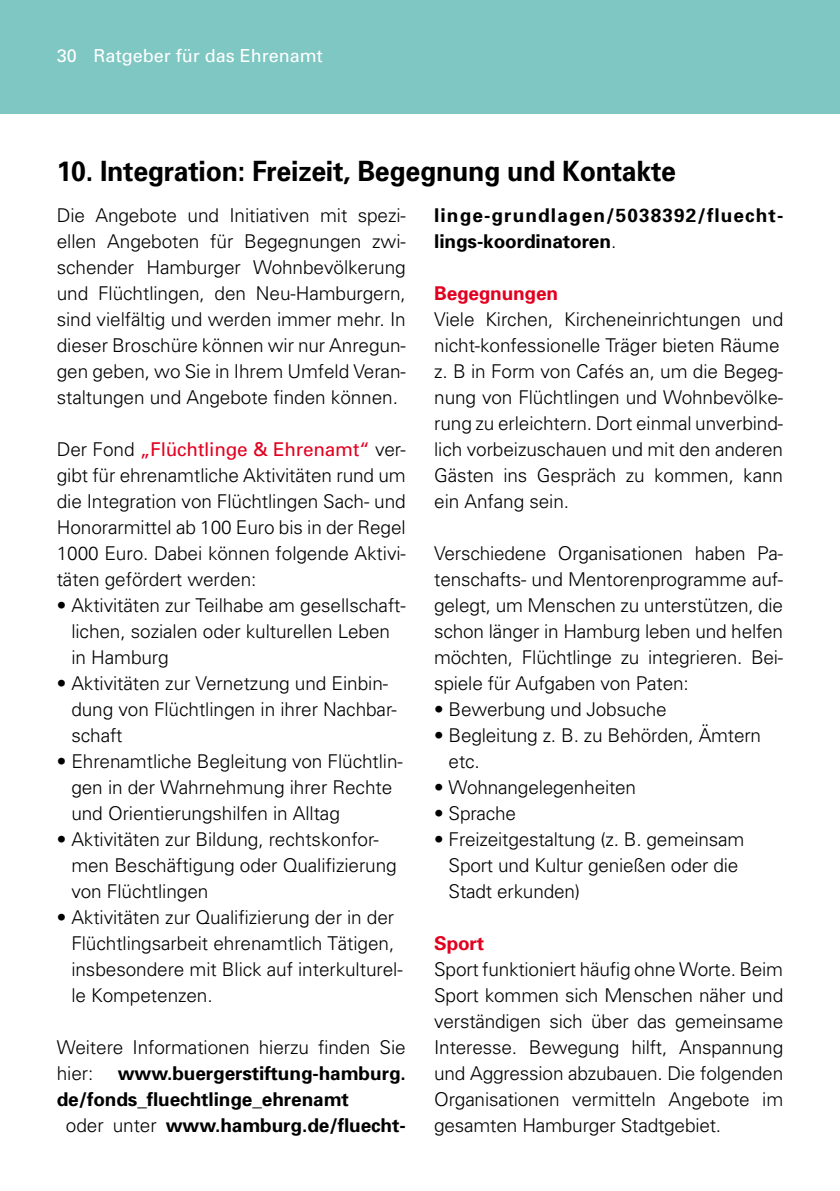
<style>
.page{position:relative;width:840px;height:1191px;background:#fff}
.page>*{position:absolute;margin:0;border:0;box-sizing:border-box;transform-origin:0 0}
.t1{font:700 28px "Univers";letter-spacing:-.01em;color:#000;scale:.95 1}
.t2{font:300 19px/26px "Univers";letter-spacing:-.005em;color:#000}
.t3{font:700 19px "Univers";letter-spacing:-.005em;color:#000}
.t4{font:700 19px/26px "Univers";letter-spacing:.06em;color:#000}
.t5{font:700 19px "Univers";letter-spacing:-.01em;color:#e20020}
.t6{font:18px "Univers";color:#fff}
.s1{font-weight:400;color:#e20020}
.s2{font-weight:300}
</style>
<div class="page">
<div style="left:0;top:0;width:839px;height:113px;background:#7ec7c2"></div>
<p class="t6" style="left:57px;top:45px;width:267px">30 Ratgeber für das Ehrenamt</p>
<h1 class="t1" style="left:57px;top:154px;width:652px">10. Integration: Freizeit, Begegnung und Kontakte</h1>
<p class="t2" style="left:57px;top:202px;width:350px;text-align:justify">Die Angebote und Initiativen mit spezi&shy;ellen Angeboten für Begegnungen zwi&shy;schender Hamburger Wohnbevölkerung und Flüchtlingen, den Neu-Hamburgern, sind vielfältig und werden immer mehr. In dieser Broschüre können wir nur Anregun&shy;gen geben, wo Sie in Ihrem Umfeld Veran&shy;staltungen und Angebote finden können.</p>
<p class="t2" style="left:57px;top:436px;width:350px;text-align:justify">Der Fond <span class="s1">„Flüchtlinge &amp; Ehrenamt“</span> ver&shy;gibt für ehrenamtliche Aktivitäten rund um die Integration von Flüchtlingen Sach- und Honorarmittel ab 100 Euro bis in der Regel 1000 Euro. Dabei können folgende Aktivi&shy;täten gefördert werden:</p>
<p class="t2" style="left:71px;top:592px;width:336px;text-indent:-15px">• Aktivitäten zur Teilhabe am gesellschaft&shy;lichen, sozialen oder kulturellen Leben in Hamburg</p>
<p class="t2" style="left:71px;top:670px;width:327px;text-indent:-15px">• Aktivitäten zur Vernetzung und Einbin&shy;dung von Flüchtlingen in ihrer Nachbar&shy;schaft</p>
<p class="t2" style="left:71px;top:748px;width:333px;text-indent:-15px">• Ehrenamtliche Begleitung von Flüchtlin&shy;gen in der Wahrnehmung ihrer Rechte und Orientierungshilfen in Alltag</p>
<p class="t2" style="left:71px;top:826px;width:327px;text-indent:-15px">• Aktivitäten zur Bildung, rechtskonfor&shy;men Beschäftigung oder Qualifizierung von Flüchtlingen</p>
<p class="t2" style="left:71px;top:904px;width:332px;text-indent:-15px">• Aktivitäten zur Qualifizierung der in der Flüchtlingsarbeit ehrenamtlich Tätigen, insbesondere mit Blick auf interkulturel&shy;le Kompetenzen.</p>
<p class="t2" style="left:57px;top:1034px;width:350px">Weitere Informationen hierzu finden Sie hier:</p>
<p class="t4" style="left:434px;top:202px;width:350px">linge-grundlagen/5038392/fluecht&shy;lings-koordinatoren<span class="s2">.</span></p>
<p class="t5" style="left:434px;top:282px;width:125px">Begegnungen</p>
<p class="t2" style="left:434px;top:306px;width:350px">Viele Kirchen, Kircheneinrichtungen und nicht-konfessionelle Träger bieten Räume z. B in Form von Cafés an, um die Begeg&shy;nung von Flüchtlingen und Wohnbevölke&shy;rung zu erleichtern. Dort einmal unverbind&shy;lich vorbeizuschauen und mit den anderen Gästen ins Gespräch zu kommen, kann ein Anfang sein.</p>
<p class="t2" style="left:434px;top:540px;width:350px;text-align:justify">Verschiedene Organisationen haben Pa&shy;tenschafts- und Mentorenprogramme auf&shy;gelegt, um Menschen zu unterstützen, die schon länger in Hamburg leben und helfen möchten, Flüchtlinge zu integrieren. Bei&shy;spiele für Aufgaben von Paten:</p>
<p class="t2" style="left:434px;top:696px;width:234px">• Bewerbung und Jobsuche</p>
<p class="t2" style="left:448px;top:722px;width:314px;text-indent:-14px">• Begleitung z. B. zu Behörden, Ämtern etc.</p>
<p class="t2" style="left:434px;top:774px;width:203px">• Wohnangelegenheiten</p>
<p class="t2" style="left:434px;top:800px;width:83px">• Sprache</p>
<p class="t2" style="left:448px;top:826px;width:297px;text-indent:-14px">• Freizeitgestaltung (z. B. gemeinsam<br>Sport und Kultur genießen oder die<br>Stadt erkunden)</p>
<p class="t5" style="left:434px;top:931px;width:52px">Sport</p>
<p class="t2" style="left:434px;top:956px;width:350px;text-align:justify">Sport funktioniert häufig ohne Worte. Beim Sport kommen sich Menschen näher und verständigen sich über das gemeinsame Interesse. Bewegung hilft, Anspannung und Aggression abzubauen. Die folgenden Organisationen vermitteln Angebote im gesamten Hamburger Stadtgebiet.</p>
<p class="t3" style="left:118px;top:1062px;width:289px">www.buergerstiftung-hamburg.</p>
<p class="t3" style="left:57px;top:1088px;width:293px">de/fonds_fluechtlinge_ehrenamt</p>
<p class="t3" style="left:66px;top:1114px;width:341px"><span class="s2">oder unter</span> www.hamburg.de/fluecht-</p>
</div>
